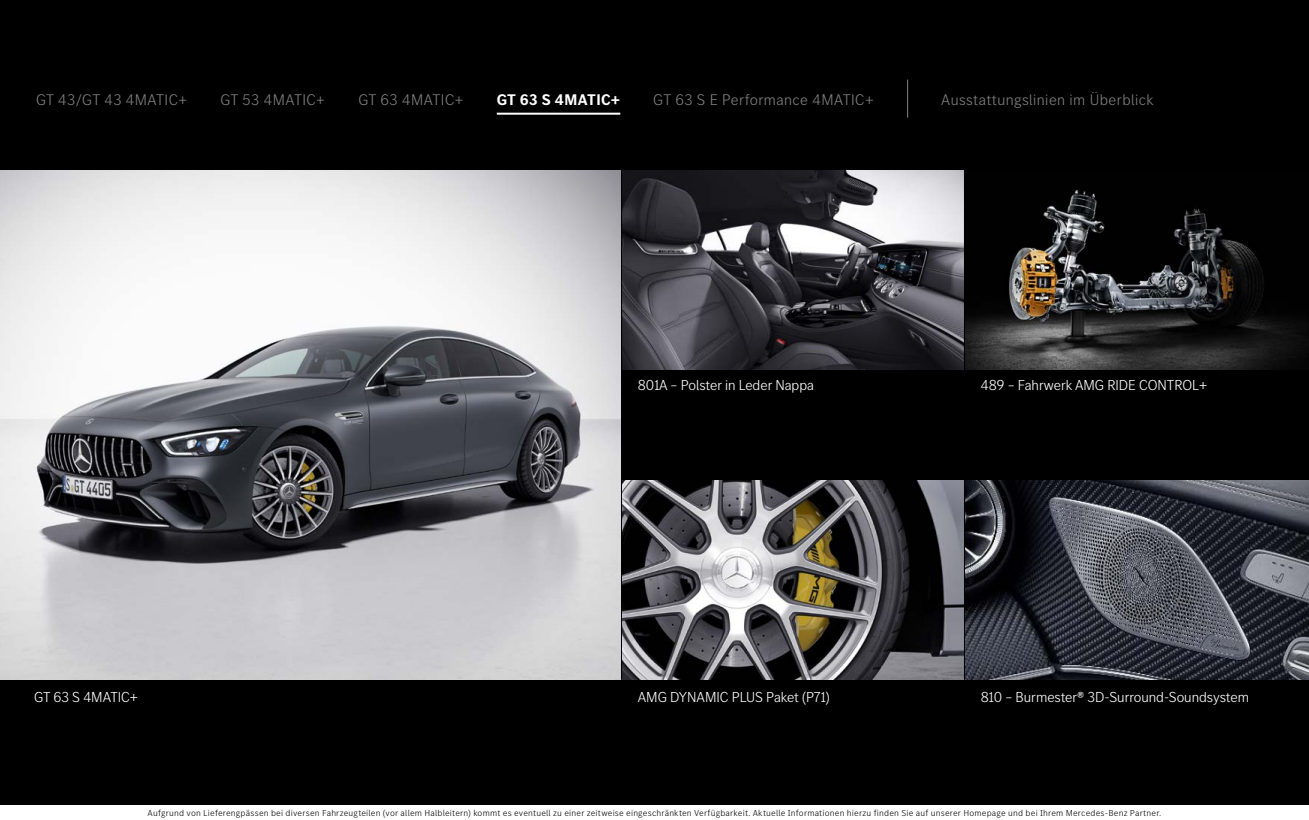
<style>
.page{position:relative;width:1309px;height:820px;background:#fff}
.page>*{position:absolute;margin:0;border:0;box-sizing:border-box;transform-origin:0 0}
.t1{font:300 16px "MB Corpo S Title";letter-spacing:.03em;color:#808080}
.t2{font:700 16px "MB Corpo S Title";letter-spacing:.03em;color:#fff}
.t3{font:300 15px "MB Corpo S Title";color:#fff}
.t4{font:300 9px "MB Corpo S Text";letter-spacing:.02em;color:#000}
</style>
<div class="page">
<div style="left:0;top:43px;width:1309px;height:777px;background:#000"></div>
<hr style="left:497px;top:113px;width:123px;height:2px;background:#fff">
<hr style="left:907px;top:80px;width:1px;height:38px;background:#808080">
<img style="left:622px;top:480px;width:687px;height:200px">
<img style="left:622px;top:170px;width:687px;height:200px">
<img style="left:0;top:170px;width:621px;height:510px">
<hr style="left:964px;top:170px;width:1px;height:510px;background:#000">
<div style="left:0;top:805px;width:1309px;height:15px;background:#fff"></div>
<div style="left:0;top:0;width:1309px;height:43px;background:#000"></div>
<h1 class="t1" style="left:36px;top:89px;width:153px">GT 43/GT 43 4MATIC+</h1>
<h1 class="t1" style="left:221px;top:89px;width:106px">GT 53 4MATIC+</h1>
<h1 class="t1" style="left:358px;top:89px;width:106px">GT 63 4MATIC+</h1>
<h1 class="t2" style="left:497px;top:89px;width:125px">GT 63 S 4MATIC+</h1>
<h1 class="t1" style="left:653px;top:89px;width:222px">GT 63 S E Performance 4MATIC+</h1>
<h1 class="t1" style="left:941px;top:89px;width:214px">Ausstattungslinien im Überblick</h1>
<h2 class="t3" style="left:638px;top:375px;width:178px">801A – Polster in Leder Nappa</h2>
<h2 class="t3" style="left:981px;top:375px;width:228px">489 – Fahrwerk AMG RIDE CONTROL+</h2>
<h2 class="t3" style="left:34px;top:688px;width:106px">GT 63 S 4MATIC+</h2>
<h2 class="t3" style="left:638px;top:688px;width:193px">AMG DYNAMIC PLUS Paket (P71)</h2>
<h2 class="t3" style="left:981px;top:688px;width:270px">810 – Burmester® 3D-Surround-Soundsystem</h2>
<p class="t4" style="left:148px;top:807px;width:1015px">Aufgrund von Lieferengpässen bei diversen Fahrzeugteilen (vor allem Halbleitern) kommt es eventuell zu einer zeitweise eingeschränkten Verfügbarkeit. Aktuelle Informationen hierzu finden Sie auf unserer Homepage und bei Ihrem Mercedes-Benz Partner.</p>
</div>
